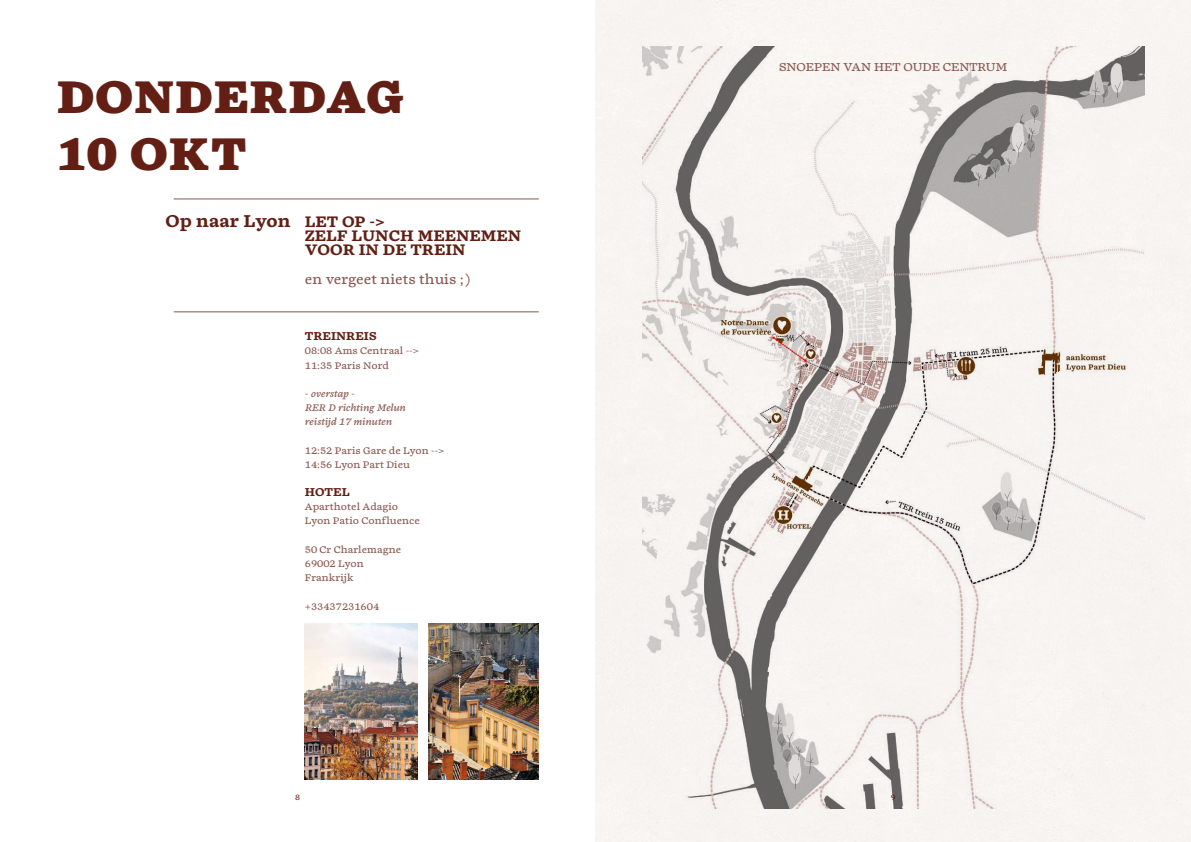
<style>
.page{position:relative;width:1191px;height:842px;background:#fff}
.page>*{position:absolute;margin:0;border:0;box-sizing:border-box;transform-origin:0 0}
.t1{font:900 48px/56.7px "Chiavettieri";letter-spacing:.015em;color:#631f14}
.t2{font:700 18px "Chiavettieri";color:#631f14}
.t3{font:700 16px/14.2px "Chiavettieri";color:#631f14}
.t4{font:14px "Chiavettieri";color:#8a574f}
.t5{font:12px "Chiavettieri";color:#8a574f}
.t6{font:700 12px "Chiavettieri";color:#631f14}
.t7{font:10px/14.2px "Chiavettieri";color:#8a574f}
.t8{font:italic 10px/14.2px "Chiavettieri";color:#8a574f}
.t9{font:8px "Chiavettieri";color:#631f14}
</style>
<div class="page">
<div style="left:595px;top:0;width:596px;height:842px;background:#f7f4f1"></div>
<img style="left:429px;top:624px;width:110px;height:156px">
<img style="left:305px;top:624px;width:112px;height:156px">
<img style="left:642px;top:47px;width:502px;height:762px">
<hr style="left:174px;top:198px;width:365px;height:1px;background:#8a574f">
<hr style="left:174px;top:311px;width:365px;height:1px;background:#8a574f">
<h1 class="t1" style="left:57px;top:70px;width:348px">DONDERDAG<br>10 OKT</h1>
<h2 class="t2" style="left:166px;top:209px;width:126px">Op naar Lyon</h2>
<h3 class="t3" style="left:305px;top:215px;width:218px">LET OP -&gt;<br>ZELF LUNCH MEENEMEN<br>VOOR IN DE TREIN</h3>
<h3 class="t4" style="left:305px;top:270px;width:167px">en vergeet niets thuis ;)</h3>
<p class="t6" style="left:305px;top:328px;width:73px">TREINREIS</p>
<p class="t7" style="left:305px;top:344px;width:116px">08:08 Ams Centraal --&gt;<br>11:35 Paris Nord</p>
<p class="t8" style="left:305px;top:387px;width:102px">- overstap -<br>RER D richting Melun reistijd 17 minuten</p>
<p class="t7" style="left:305px;top:443px;width:141px">12:52 Paris Gare de Lyon --&gt;<br>14:56 Lyon Part Dieu</p>
<p class="t6" style="left:305px;top:484px;width:46px">HOTEL</p>
<p class="t7" style="left:305px;top:500px;width:117px">Aparthotel Adagio<br>Lyon Patio Confluence</p>
<p class="t7" style="left:305px;top:542px;width:98px">50 Cr Charlemagne<br>69002 Lyon<br>Frankrijk</p>
<p class="t7" style="left:305px;top:599px;width:76px">+33437231604</p>
<p class="t5" style="left:779px;top:59px;width:230px">SNOEPEN VAN HET OUDE CENTRUM</p>
<p class="t9" style="left:295px;top:792px;width:6px">8</p>
<p class="t9" style="left:890px;top:792px;width:6px">9</p>
</div>
